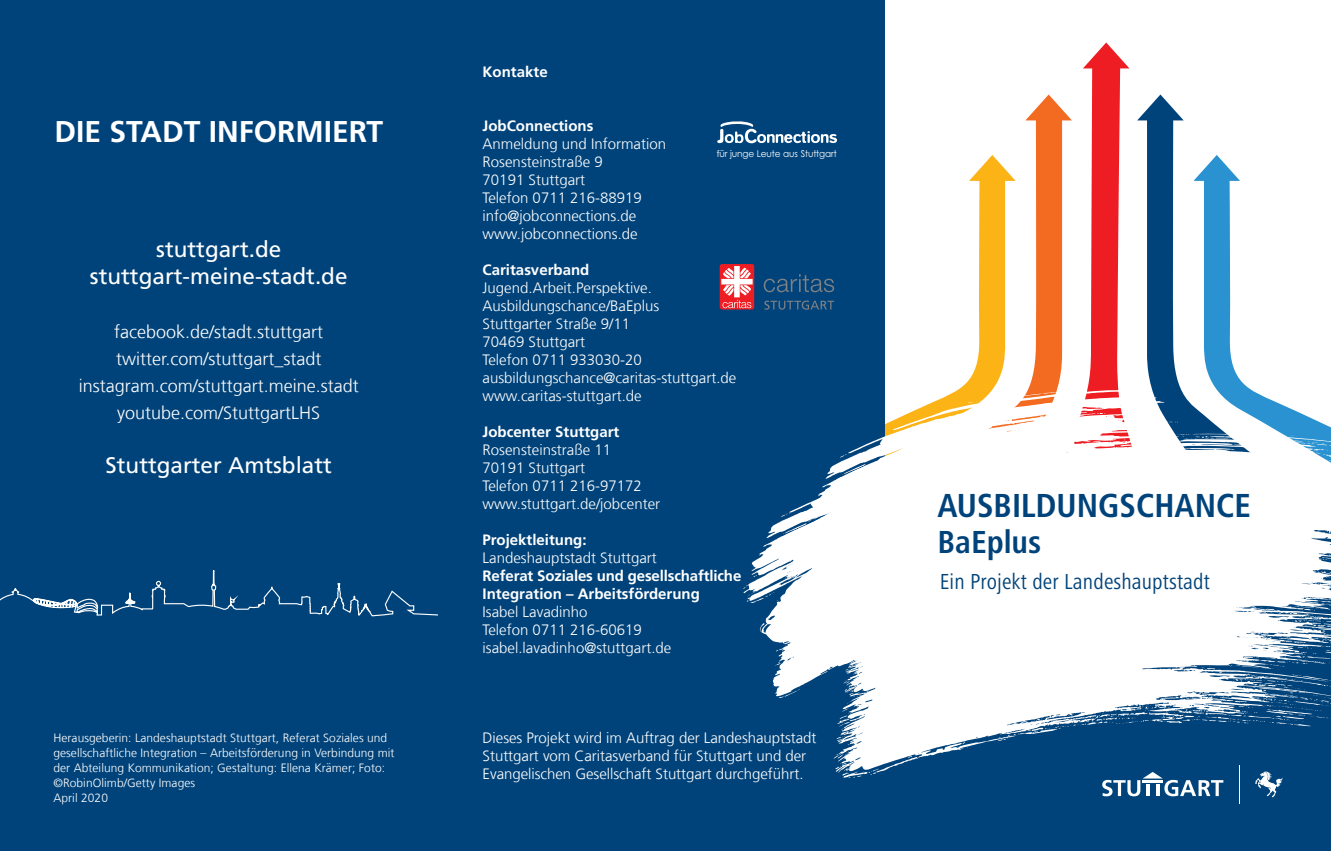
<style>
.page{position:relative;width:1331px;height:851px;background:#fff}
.page>*{position:absolute;margin:0;border:0;box-sizing:border-box;transform-origin:0 0}
.t1{font:700 condensed 33px "Frutiger LT Com";color:#00437a}
.t2{font:700 condensed 33px "Frutiger Next Pro";color:#00437a}
.t3{font:700 30px "Frutiger LT Com";color:#fff}
.t4{font:22.5px/27px "Frutiger LT Com";color:#fff;text-align:center}
.t5{font:condensed 22.5px "Frutiger Next Pro";letter-spacing:.005em;color:#00437a}
.t6{font:300 18px/27px "Frutiger LT Com";color:#fff;text-align:center}
.t7{font:300 15px/18px "Frutiger LT Com";color:#fff}
.t8{font:700 15px/18px "Frutiger LT Com";color:#fff}
.t9{font:300 12px/15px "Frutiger LT Com";letter-spacing:.005em;color:#fff}
.t10{font:9.45px "Century Gothic";letter-spacing:-.01em;color:#fff;scale:.95 1}
</style>
<div class="page">
<div style="left:438px;top:0;width:446px;height:850px;background:#00437a"></div>
<svg style="left:959px;top:94px;width:96px;height:295px"></svg>
<svg style="left:1144px;top:94px;width:40px;height:295px;fill:#00437a"></svg>
<svg style="left:1193px;top:155px;width:57px;height:234px"></svg>
<svg style="left:1055px;top:42px;width:89px;height:347px"></svg>
<div style="left:0;top:0;width:438px;height:850px;background:#00437a"></div>
<svg style="left:0;top:570px;width:438px;height:46px"></svg>
<div style="left:884px;top:485px;width:447px;height:365px;background:#00437a"></div>
<svg style="left:1102px;top:777px;width:121px;height:19px"></svg>
<svg style="left:1255px;top:777px;width:28px;height:20px"></svg>
<hr style="left:1239px;top:765px;width:1px;height:38px;background:#fff">
<svg style="left:743px;top:515px;width:588px;height:262px"></svg>
<svg style="left:802px;top:389px;width:529px;height:329px;fill:#fff"></svg>
<div style="left:783px;top:476px;width:428px;height:220px;background:#fff"></div>
<div style="left:720px;top:264px;width:34px;height:45px;background:#ee1d23;border-radius:2px"></div>
<svg style="left:721px;top:266px;width:32px;height:42px"></svg>
<svg style="left:764px;top:274px;width:70px;height:18px"></svg>
<svg style="left:764px;top:300px;width:70px;height:9px"></svg>
<svg style="left:717px;top:121px;width:120px;height:23px"></svg>
<h2 class="t3" style="left:54px;top:114px;width:330px">DIE STADT INFORMIERT</h2>
<h3 class="t4" style="left:90px;top:235px;width:259px">stuttgart.de stuttgart-meine-stadt.de</h3>
<p class="t6" style="left:79px;top:318px;width:281px">facebook.de/stadt.stuttgart twitter.com/stuttgart_stadt instagram.com/stuttgart.meine.stadt youtube.com/StuttgartLHS</p>
<h3 class="t4" style="left:106px;top:451px;width:228px">Stuttgarter Amtsblatt</h3>
<p class="t9" style="left:53px;top:730px;width:343px">Herausgeberin: Landeshauptstadt Stuttgart, Referat Soziales und gesellschaftliche Integration – Arbeitsförderung in Verbindung mit der Abteilung Kommunikation; Gestaltung: Ellena Krämer; Foto: ©RobinOlimb/Getty Images<br>April 2020</p>
<p class="t8" style="left:483px;top:62px;width:67px">Kontakte</p>
<p class="t8" style="left:483px;top:116px;width:112px">JobConnections</p>
<p class="t7" style="left:483px;top:134px;width:185px">Anmeldung und Information<br>Rosensteinstraße 9<br>70191 Stuttgart<br>Telefon 0711 216-88919 info@jobconnections.de www.jobconnections.de</p>
<p class="t8" style="left:483px;top:260px;width:108px">Caritasverband</p>
<p class="t7" style="left:483px;top:278px;width:255px">Jugend.Arbeit.Perspektive.<br>Ausbildungschance/BaEplus<br>Stuttgarter Straße 9/11<br>70469 Stuttgart<br>Telefon 0711 933030-20 ausbildungschance@caritas-stuttgart.de www.caritas-stuttgart.de</p>
<p class="t8" style="left:483px;top:422px;width:138px">Jobcenter Stuttgart</p>
<p class="t7" style="left:483px;top:440px;width:179px">Rosensteinstraße 11<br>70191 Stuttgart<br>Telefon 0711 216-97172 www.stuttgart.de/jobcenter</p>
<p class="t8" style="left:483px;top:530px;width:105px">Projektleitung:</p>
<p class="t7" style="left:483px;top:548px;width:176px">Landeshauptstadt Stuttgart</p>
<p class="t8" style="left:483px;top:566px;width:260px">Referat Soziales und gesellschaftliche<br>Integration – Arbeitsförderung</p>
<p class="t7" style="left:483px;top:602px;width:190px">Isabel Lavadinho<br>Telefon 0711 216-60619 isabel.lavadinho@stuttgart.de</p>
<p class="t10" style="left:717px;top:146px;width:128px">für junge Leute aus Stuttgart</p>
<p class="t7" style="left:483px;top:728px;width:335px">Dieses Projekt wird im Auftrag der Landeshauptstadt<br>Stuttgart vom Caritasverband für Stuttgart und der<br>Evangelischen Gesellschaft Stuttgart durchgeführt.</p>
<h1 class="t1" style="left:938px;top:486px;width:315px">AUSBILDUNGSCHANCE</h1>
<h1 class="t2" style="left:938px;top:523px;width:105px">BaEplus</h1>
<h3 class="t5" style="left:940px;top:568px;width:272px">Ein Projekt der Landeshauptstadt</h3>
</div>
